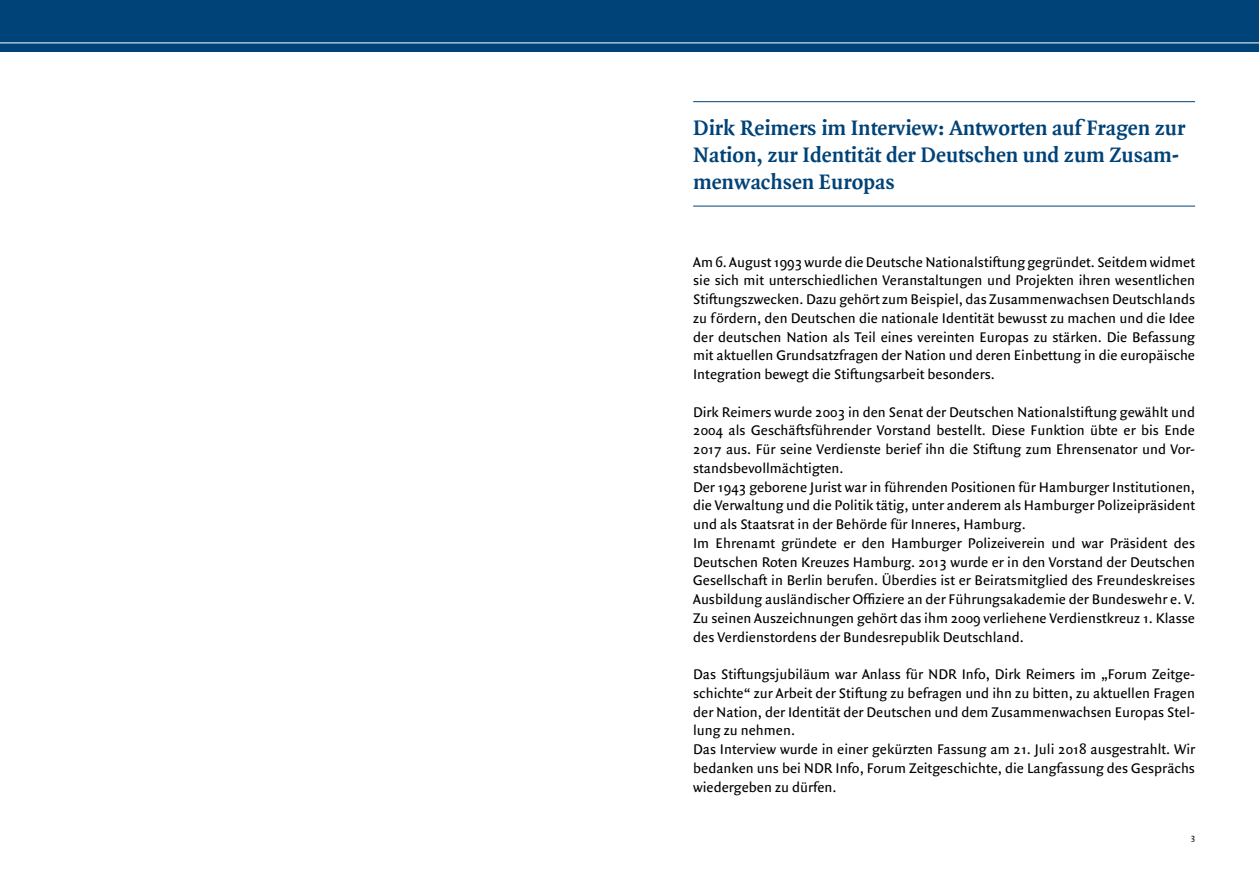
<style>
.page{position:relative;width:1259px;height:893px;background:#fff}
.page>*{position:absolute;margin:0;border:0;box-sizing:border-box;transform-origin:0 0}
.t1{font:700 22.5px/27px "Quadraat";color:#004378}
.t2{font:15px/18.8px "Quadraat Sans";color:#000}
.t3{font:9px "Quadraat Sans";color:#000}
</style>
<div class="page">
<div style="left:0;top:0;width:1259px;height:51px;background:#004378"></div>
<hr style="left:0;top:43px;width:1259px;height:1px;background:#fff">
<hr style="left:693px;top:101px;width:502px;height:1px;background:#004378">
<hr style="left:693px;top:206px;width:502px;height:1px;background:#004378">
<h1 class="t1" style="left:693px;top:115px;width:494px">Dirk Reimers im Interview: Antworten auf Fragen zur<br>Nation, zur Identität der Deutschen und zum Zusam&shy;menwachsen Europas</h1>
<p class="t2" style="left:693px;top:253px;width:503px;text-align:justify">Am 6. August 1993 wurde die Deutsche Nationalstiftung gegründet. Seitdem widmet sie sich mit unterschiedlichen Veranstaltungen und Projekten ihren wesentlichen Stiftungszwecken. Dazu gehört zum Beispiel, das Zusammenwachsen Deutschlands zu fördern, den Deutschen die nationale Identität bewusst zu machen und die Idee der deutschen Nation als Teil eines vereinten Europas zu stärken. Die Befassung mit aktuellen Grundsatzfragen der Nation und deren Einbettung in die europäische Integration bewegt die Stiftungsarbeit besonders.</p>
<p class="t2" style="left:693px;top:403px;width:503px">Dirk Reimers wurde 2003 in den Senat der Deutschen Nationalstiftung gewählt und 2004 als Geschäftsführender Vorstand bestellt. Diese Funktion übte er bis Ende 2017 aus. Für seine Verdienste berief ihn die Stiftung zum Ehrensenator und Vor&shy;standsbevollmächtigten.<br>Der 1943 geborene Jurist war in führenden Positionen für Hamburger Institutionen, die Verwaltung und die Politik tätig, unter anderem als Hamburger Polizeipräsident und als Staatsrat in der Behörde für Inneres, Hamburg.<br>Im Ehrenamt gründete er den Hamburger Polizeiverein und war Präsident des Deutschen Roten Kreuzes Hamburg. 2013 wurde er in den Vorstand der Deutschen Gesellschaft in Berlin berufen. Überdies ist er Beiratsmitglied des Freundeskreises Ausbildung ausländischer Offiziere an der Führungsakademie der Bundeswehr e. V.<br>Zu seinen Auszeichnungen gehört das ihm 2009 verliehene Verdienstkreuz 1. Klasse des Verdienstordens der Bundesrepublik Deutschland.</p>
<p class="t2" style="left:693px;top:665px;width:503px">Das Stiftungsjubiläum war Anlass für NDR Info, Dirk Reimers im „Forum Zeitge&shy;schichte“ zur Arbeit der Stiftung zu befragen und ihn zu bitten, zu aktuellen Fragen der Nation, der Identität der Deutschen und dem Zusammenwachsen Europas Stel&shy;lung zu nehmen.<br>Das Interview wurde in einer gekürzten Fassung am 21. Juli 2018 ausgestrahlt. Wir bedanken uns bei NDR Info, Forum Zeitgeschichte, die Langfassung des Gesprächs wiedergeben zu dürfen.</p>
<p class="t3" style="left:1190px;top:832px;width:6px">3</p>
</div>
